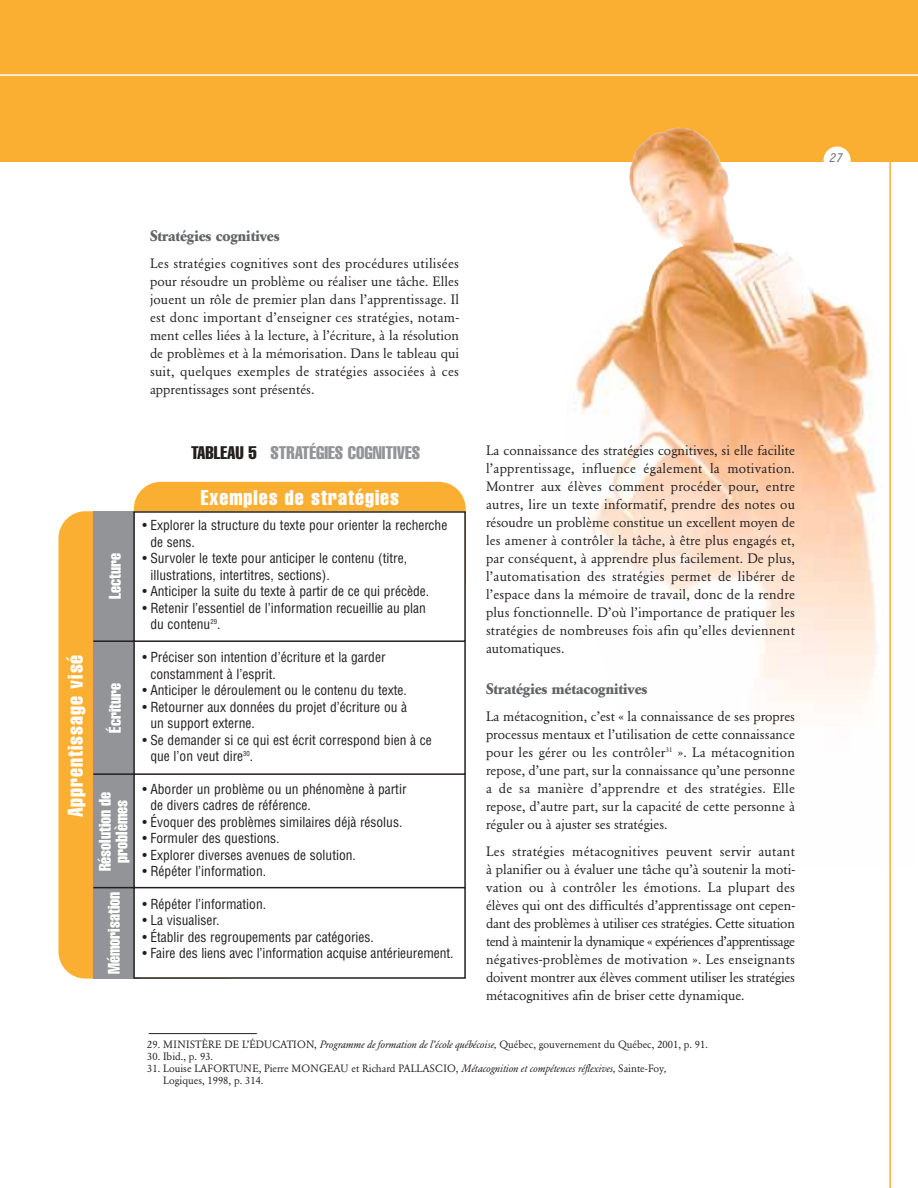
<style>
.page{position:relative;width:918px;height:1188px;background:#fff}
.page>*{position:absolute;margin:0;border:0;box-sizing:border-box;transform-origin:0 0}
.t1{font:extra-condensed 21px "Helvetica";letter-spacing:.045em;color:#fff}
.t2{font:extra-condensed 18px "Helvetica";color:#939497}
.t3{font:extra-condensed 16.5px/16.5px "Helvetica";color:#fff;text-align:center}
.t4{font:700 15px "Garamond BE";color:#636466}
.t5{font:13.5px/18px "Garamond BE";color:#231f1f;text-align:justify}
.t6{font:condensed 13.5px/16.5px "Helvetica";color:#231f1f}
.t7{font:italic 13.5px "Officina Sans";color:#6c6d70}
.t8{font:10.5px/12px "Garamond BE";color:#231f1f}
.s1{color:#231f1f}
.s2{font-style:italic}
</style>
<div class="page">
<div style="left:0;top:0;width:918px;height:162px;background:#fbaf32"></div>
<img style="left:574px;top:128px;width:303px;height:575px">
<div style="left:58px;top:511px;width:196px;height:468px;background:#fbaf32;border-radius:27px"></div>
<div style="left:134px;top:482px;width:332px;height:126px;background:#fbaf32;border-radius:27px"></div>
<div style="left:824px;top:147px;width:27px;height:27px;background:#fff;border-radius:50%"></div>
<hr style="left:889px;top:162px;width:2px;height:1026px;background:#fbaf32">
<hr style="left:149px;top:1033px;width:108px;height:1px;background:#231f1f">
<svg style="left:0;top:74px;width:918px;height:2px;background:#fdeacb"></svg>
<svg style="left:92px;top:510px;width:374px;height:469px"></svg>
<p class="t4" style="left:150px;top:229px;width:131px">Stratégies cognitives</p>
<p class="t5" style="left:150px;top:255px;width:311px">Les stratégies cognitives sont des procédures utilisées pour résoudre un problème ou réaliser une tâche. Elles jouent un rôle de premier plan dans l’apprentissage. Il est donc important d’enseigner ces stratégies, notam&shy;ment celles liées à la lecture, à l’écriture, à la résolution de problèmes et à la mémorisation. Dans le tableau qui suit, quelques exemples de stratégies associées à ces apprentissages sont présentés.</p>
<p class="t3" style="left:108px;top:599px;width:48px;rotate:-90deg">Lecture</p>
<h1 class="t1" style="left:68px;top:817px;width:164px;rotate:-90deg">Apprentissage visé</h1>
<p class="t3" style="left:108px;top:733px;width:51px;rotate:-90deg">Écriture</p>
<p class="t3" style="left:98px;top:871px;width:81px;rotate:-90deg">Résolution de problèmes</p>
<p class="t3" style="left:107px;top:974px;width:84px;rotate:-90deg">Mémorisation</p>
<h2 class="t2" style="left:191px;top:446px;width:231px"><span class="s1">TABLEAU 5</span> STRATÉGIES COGNITIVES</h2>
<h1 class="t1" style="left:201px;top:490px;width:200px">Exemples de stratégies</h1>
<p class="t6" style="left:150px;top:518px;width:298px;text-indent:-8px">• Explorer la structure du texte pour orienter la recherche de sens.</p>
<p class="t6" style="left:150px;top:551px;width:258px;text-indent:-8px">• Survoler le texte pour anticiper le contenu (titre, illustrations, intertitres, sections).</p>
<p class="t6" style="left:142px;top:584px;width:288px">• Anticiper la suite du texte à partir de ce qui précède.</p>
<p class="t6" style="left:150px;top:601px;width:277px;text-indent:-8px">• Retenir l’essentiel de l’information recueillie au plan du contenu<sup>29</sup>.</p>
<p class="t6" style="left:150px;top:650px;width:237px;text-indent:-8px">• Préciser son intention d’écriture et la garder constamment à l’esprit.</p>
<p class="t6" style="left:142px;top:683px;width:266px">• Anticiper le déroulement ou le contenu du texte.</p>
<p class="t6" style="left:150px;top:700px;width:258px;text-indent:-8px">• Retourner aux données du projet d’écriture ou à un support externe.</p>
<p class="t6" style="left:150px;top:733px;width:283px;text-indent:-8px">• Se demander si ce qui est écrit correspond bien à ce que l’on veut dire<sup>30</sup>.</p>
<p class="t6" style="left:150px;top:782px;width:258px;text-indent:-8px">• Aborder un problème ou un phénomène à partir de divers cadres de référence.</p>
<p class="t6" style="left:142px;top:815px;width:262px">• Évoquer des problèmes similaires déjà résolus.</p>
<p class="t6" style="left:142px;top:831px;width:139px">• Formuler des questions.</p>
<p class="t6" style="left:142px;top:848px;width:215px">• Explorer diverses avenues de solution.</p>
<p class="t6" style="left:142px;top:864px;width:125px">• Répéter l’information.</p>
<p class="t6" style="left:142px;top:897px;width:125px">• Répéter l’information.</p>
<p class="t6" style="left:142px;top:913px;width:79px">• La visualiser.</p>
<p class="t6" style="left:142px;top:930px;width:233px">• Établir des regroupements par catégories.</p>
<p class="t6" style="left:142px;top:946px;width:313px">• Faire des liens avec l’information acquise antérieurement.</p>
<p class="t5" style="left:486px;top:443px;width:311px">La connaissance des stratégies cognitives, si elle facilite l’apprentissage, influence également la motivation.<br>Montrer aux élèves comment procéder pour, entre autres, lire un texte informatif, prendre des notes ou résoudre un problème constitue un excellent moyen de les amener à contrôler la tâche, à être plus engagés et, par conséquent, à apprendre plus facilement. De plus, l’automatisation des stratégies permet de libérer de l’espace dans la mémoire de travail, donc de la rendre plus fonctionnelle. D’où l’importance de pratiquer les stratégies de nombreuses fois afin qu’elles deviennent automatiques.</p>
<p class="t4" style="left:486px;top:682px;width:163px">Stratégies métacognitives</p>
<p class="t5" style="left:486px;top:708px;width:311px">La métacognition, c’est « la connaissance de ses propres processus mentaux et l’utilisation de cette connaissance pour les gérer ou les contrôler<sup>31</sup> ». La métacognition repose, d’une part, sur la connaissance qu’une personne a de sa manière d’apprendre et des stratégies. Elle repose, d’autre part, sur la capacité de cette personne à réguler ou à ajuster ses stratégies.</p>
<p class="t5" style="left:486px;top:843px;width:311px">Les stratégies métacognitives peuvent servir autant à planifier ou à évaluer une tâche qu’à soutenir la moti&shy;vation ou à contrôler les émotions. La plupart des élèves qui ont des difficultés d’apprentissage ont cepen&shy;dant des problèmes à utiliser ces stratégies. Cette situation tend à maintenir la dynamique « expériences d’apprentissage négatives-problèmes de motivation ». Les enseignants doivent montrer aux élèves comment utiliser les stratégies métacognitives afin de briser cette dynamique.</p>
<p class="t8" style="left:147px;top:1039px;width:562px">29. MINISTÈRE DE L’ÉDUCATION, <span class="s2">Programme de formation de l’école québécoise,</span> Québec, gouvernement du Québec, 2001, p. 91.</p>
<p class="t8" style="left:147px;top:1051px;width:68px">30. Ibid., p. 93.</p>
<p class="t8" style="left:163px;top:1063px;width:505px;text-indent:-16px">31. Louise LAFORTUNE, Pierre MONGEAU et Richard PALLASCIO, <span class="s2">Métacognition et compétences réflexives,</span> Sainte-Foy<span class="s2">,<br></span>Logiques, 1998, p. 314.</p>
<p class="t7" style="left:829px;top:153px;width:15px">27</p>
</div>
